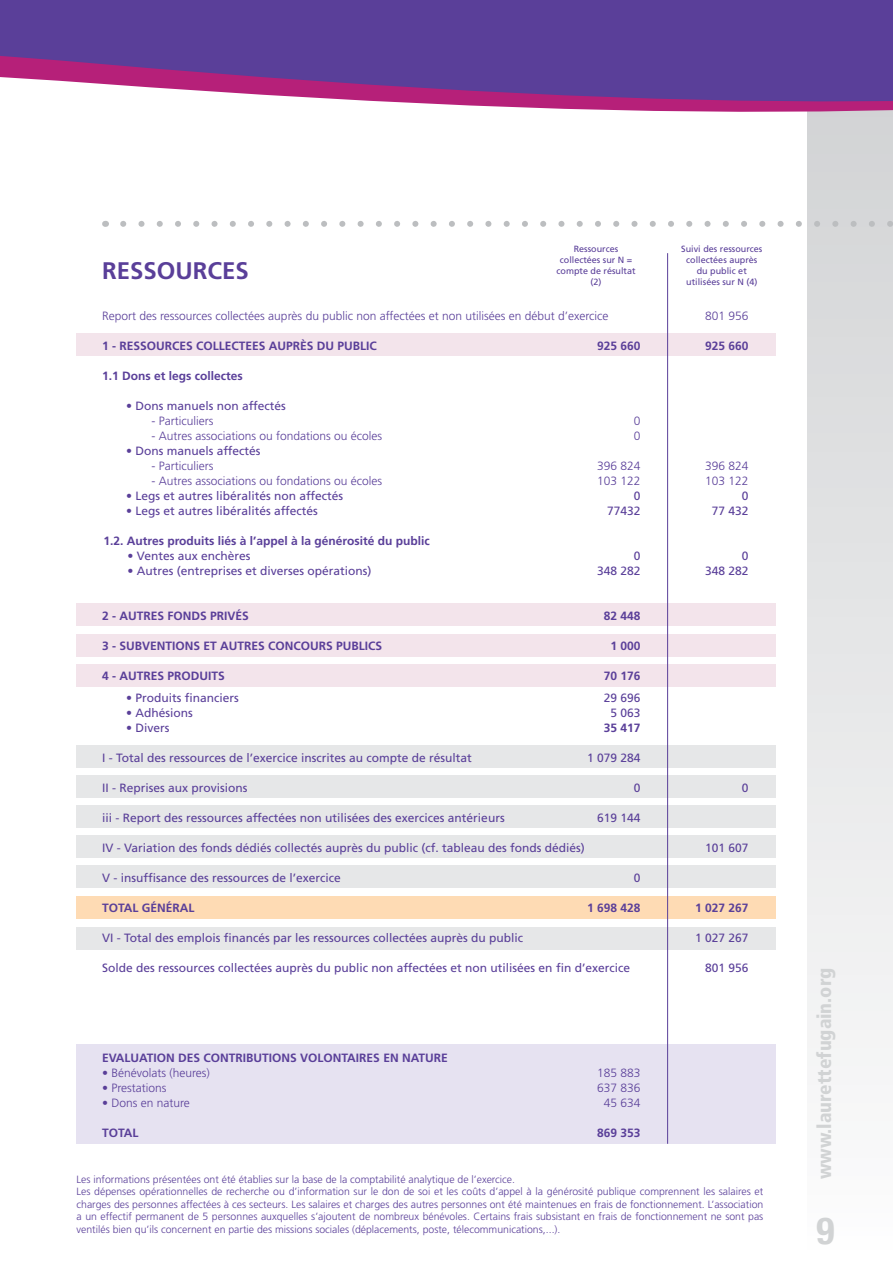
<style>
.page{position:relative;width:893px;height:1263px;background:#fff}
.page>*{position:absolute;margin:0;border:0;box-sizing:border-box;transform-origin:0 0}
.t1{font:700 condensed 37.5px "Helvetica Neue";color:#d1d3d4}
.t2{font:700 24px "Frutiger";color:#5a3f99}
.t3{font:900 condensed 19.5px "Frutiger";color:#d1d3d4}
.t4{font:12px "Frutiger";color:#5a3f99}
.t5{font:700 12px "Frutiger";color:#5a3f99}
.t6{font:300 12px "Frutiger";color:#5a3f99}
.t7{font:300 10.5px/12.6px "Frutiger";color:#5a3f99;text-align:justify}
.t8{font:9px/10.8px "Frutiger";color:#5a3f99;text-align:center}
</style>
<div class="page">
<div style="left:808px;top:94px;width:85px;height:1169px;background:linear-gradient(to bottom,#d1d3d4,#fcfcfd)"></div>
<svg style="left:123px;top:221px;width:770px;height:6px"></svg>
<div style="left:807px;top:137px;width:86px;height:25px;background:#d3d5d6"></div>
<svg style="left:0;top:0;width:893px;height:137px;fill:#5a3f99"></svg>
<div style="left:77px;top:333px;width:699px;height:23px;background:#f3e4eb"></div>
<div style="left:77px;top:603px;width:699px;height:23px;background:#f3e4eb"></div>
<div style="left:77px;top:634px;width:699px;height:22px;background:#f3e4eb"></div>
<div style="left:77px;top:664px;width:699px;height:23px;background:#f3e4eb"></div>
<div style="left:77px;top:745px;width:699px;height:23px;background:#e6e7e8"></div>
<div style="left:77px;top:775px;width:699px;height:23px;background:#e6e7e8"></div>
<div style="left:77px;top:805px;width:699px;height:23px;background:#e6e7e8"></div>
<div style="left:77px;top:835px;width:699px;height:23px;background:#e6e7e8"></div>
<div style="left:77px;top:865px;width:699px;height:23px;background:#e6e7e8"></div>
<div style="left:77px;top:927px;width:699px;height:23px;background:#e6e7e8"></div>
<div style="left:77px;top:1044px;width:699px;height:100px;background:#e6e2f1"></div>
<div style="left:77px;top:896px;width:699px;height:23px;background:#fedbb4"></div>
<hr style="left:667px;top:253px;width:1px;height:891px;background:#5a3f99">
<p class="t8" style="left:557px;top:244px;width:81px">Ressources collectées sur N = compte de résultat (2)</p>
<p class="t8" style="left:681px;top:244px;width:83px">Suivi des ressources collectées auprès du public et utilisées sur N (4)</p>
<p class="t6" style="left:102px;top:309px;width:508px">Report des ressources collectées auprès du public non affectées et non utilisées en début d’exercice</p>
<p class="t6" style="left:705px;top:309px;width:45px">801 956</p>
<p class="t5" style="left:102px;top:339px;width:40px">1 - RESSO</p>
<p class="t5" style="left:156px;top:339px;width:222px">URCES COLLECTEES AUPRÈS DU PUBLIC</p>
<p class="t5" style="left:597px;top:339px;width:45px">925 660</p>
<p class="t5" style="left:705px;top:339px;width:45px">925 660</p>
<p class="t5" style="left:102px;top:369px;width:142px">1.1 DONS ET LEGS COLLECTES</p>
<p class="t4" style="left:126px;top:399px;width:161px">• Dons manuels non affectés</p>
<p class="t6" style="left:152px;top:414px;width:63px">- Particuliers</p>
<p class="t6" style="left:634px;top:414px;width:8px">0</p>
<p class="t6" style="left:152px;top:429px;width:232px">- Autres associations ou fondations ou écoles</p>
<p class="t6" style="left:634px;top:429px;width:8px">0</p>
<p class="t4" style="left:126px;top:444px;width:136px">• Dons manuels affectés</p>
<p class="t6" style="left:152px;top:459px;width:63px">- Particuliers</p>
<p class="t6" style="left:597px;top:459px;width:45px">396 824</p>
<p class="t6" style="left:705px;top:459px;width:45px">396 824</p>
<p class="t6" style="left:152px;top:474px;width:232px">- Autres associations ou fondations ou écoles</p>
<p class="t6" style="left:597px;top:474px;width:45px">103 122</p>
<p class="t6" style="left:705px;top:474px;width:45px">103 122</p>
<p class="t4" style="left:126px;top:489px;width:219px">• Legs et autres libéralités non affectés</p>
<p class="t4" style="left:634px;top:489px;width:8px">0</p>
<p class="t4" style="left:742px;top:489px;width:8px">0</p>
<p class="t4" style="left:126px;top:504px;width:193px">• Legs et autres libéralités affectés</p>
<p class="t4" style="left:607px;top:504px;width:35px">77432</p>
<p class="t4" style="left:712px;top:504px;width:38px">77 432</p>
<p class="t5" style="left:104px;top:534px;width:328px">1.2. AUTRES PRODUITS LIÉS À L’APPEL À LA GÉNÉROSITÉ DU PUBLIC</p>
<p class="t4" style="left:128px;top:549px;width:124px">• Ventes aux enchères</p>
<p class="t4" style="left:634px;top:549px;width:8px">0</p>
<p class="t4" style="left:742px;top:549px;width:8px">0</p>
<p class="t4" style="left:128px;top:564px;width:246px">• Autres (entreprises et diverses opérations)</p>
<p class="t4" style="left:597px;top:564px;width:45px">348 282</p>
<p class="t4" style="left:705px;top:564px;width:45px">348 282</p>
<p class="t5" style="left:102px;top:609px;width:145px">2 - AUTRES FON DS PRIVÉS</p>
<p class="t5" style="left:604px;top:609px;width:38px">82 448</p>
<p class="t5" style="left:102px;top:639px;width:83px">3 - SUBVENTIONS</p>
<p class="t5" style="left:203px;top:639px;width:177px">ET AUTRES CONCOURS PUBLICS</p>
<p class="t5" style="left:611px;top:639px;width:32px">1 000</p>
<p class="t5" style="left:102px;top:669px;width:115px">4 - AUTRES PRODUITS</p>
<p class="t5" style="left:604px;top:669px;width:38px">70 176</p>
<p class="t4" style="left:126px;top:691px;width:114px">• Produits financiers</p>
<p class="t4" style="left:604px;top:691px;width:38px">29 696</p>
<p class="t4" style="left:126px;top:706px;width:68px">• Adhésions</p>
<p class="t4" style="left:611px;top:706px;width:32px">5 063</p>
<p class="t4" style="left:126px;top:721px;width:45px">• Divers</p>
<p class="t5" style="left:604px;top:721px;width:38px">35 417</p>
<p class="t4" style="left:102px;top:751px;width:371px">I - Total des ressources de l’exercice inscrites au compte de résultat</p>
<p class="t4" style="left:587px;top:751px;width:55px">1 079 284</p>
<p class="t4" style="left:102px;top:781px;width:147px">II - Reprises aux provisions</p>
<p class="t4" style="left:634px;top:781px;width:8px">0</p>
<p class="t4" style="left:742px;top:781px;width:8px">0</p>
<p class="t4" style="left:102px;top:811px;width:404px">iii - Report des ressources affectées non utilisées des exercices antérieurs</p>
<p class="t4" style="left:597px;top:811px;width:45px">619 144</p>
<p class="t4" style="left:102px;top:841px;width:484px">IV - Variation des fonds dédiés collectés auprès du public (cf. tableau des fonds dédiés)</p>
<p class="t4" style="left:705px;top:841px;width:45px">101 607</p>
<p class="t4" style="left:102px;top:871px;width:240px">V - insuffisance des ressources de l’exercice</p>
<p class="t4" style="left:634px;top:871px;width:8px">0</p>
<p class="t5" style="left:102px;top:901px;width:90px">TOTAL GÉNÉRAL</p>
<p class="t5" style="left:587px;top:901px;width:55px">1 698 428</p>
<p class="t5" style="left:695px;top:901px;width:55px">1 027 267</p>
<p class="t4" style="left:102px;top:931px;width:423px">VI - Total des emplois financés par les ressources collectées auprès du public</p>
<p class="t4" style="left:695px;top:931px;width:55px">1 027 267</p>
<p class="t4" style="left:102px;top:961px;width:529px">Solde des ressources collectées auprès du public non affectées et non utilisées en fin d’exercice</p>
<p class="t4" style="left:705px;top:961px;width:45px">801 956</p>
<h2 class="t2" style="left:102px;top:256px;width:44px">RESSO</h2>
<h2 class="t2" style="left:175px;top:256px;width:72px">URCES</h2>
<p class="t5" style="left:102px;top:1051px;width:331px">EVALUATION DE S CONTRI BUTIONS VOLONTAIRE S EN NATURE</p>
<p class="t6" style="left:102px;top:1066px;width:109px">• Bénévolats (heures)</p>
<p class="t6" style="left:597px;top:1066px;width:45px">185 883</p>
<p class="t6" style="left:102px;top:1081px;width:66px">• Prestations</p>
<p class="t6" style="left:597px;top:1081px;width:45px">637 836</p>
<p class="t6" style="left:102px;top:1096px;width:89px">• Dons en nature</p>
<p class="t6" style="left:604px;top:1096px;width:38px">45 634</p>
<p class="t5" style="left:102px;top:1126px;width:9px">TOTA</p>
<p class="t5" style="left:132px;top:1126px;width:7px">L</p>
<p class="t5" style="left:597px;top:1126px;width:45px">869 353</p>
<p class="t7" style="left:77px;top:1173px;width:440px">Les informations présentées ont été établies sur la base de la comptabilité analytique de l’exercice.</p>
<p class="t7" style="left:77px;top:1185px;width:688px">Les dépenses opérationnelles de recherche ou d’information sur le don de soi et les coûts d’appel à la générosité publique comprennent les salaires et charges des personnes affectées à ces secteurs. Les salaires et charges des autres personnes ont été maintenues en frais de fonctionnement. L’association a un effectif permanent de 5 personnes auxquelles s’ajoutent de nombreux bénévoles. Certains frais subsistant en frais de fonctionnement ne sont pas ventilés bien qu’ils concernent en partie des missions sociales (déplacements, poste, télecommunications,...).</p>
<h3 class="t3" style="left:812px;top:1179px;width:213px;rotate:-90deg">www.laurettefugain.org</h3>
<h1 class="t1" style="left:816px;top:1199px;width:19px">9</h1>
</div>
